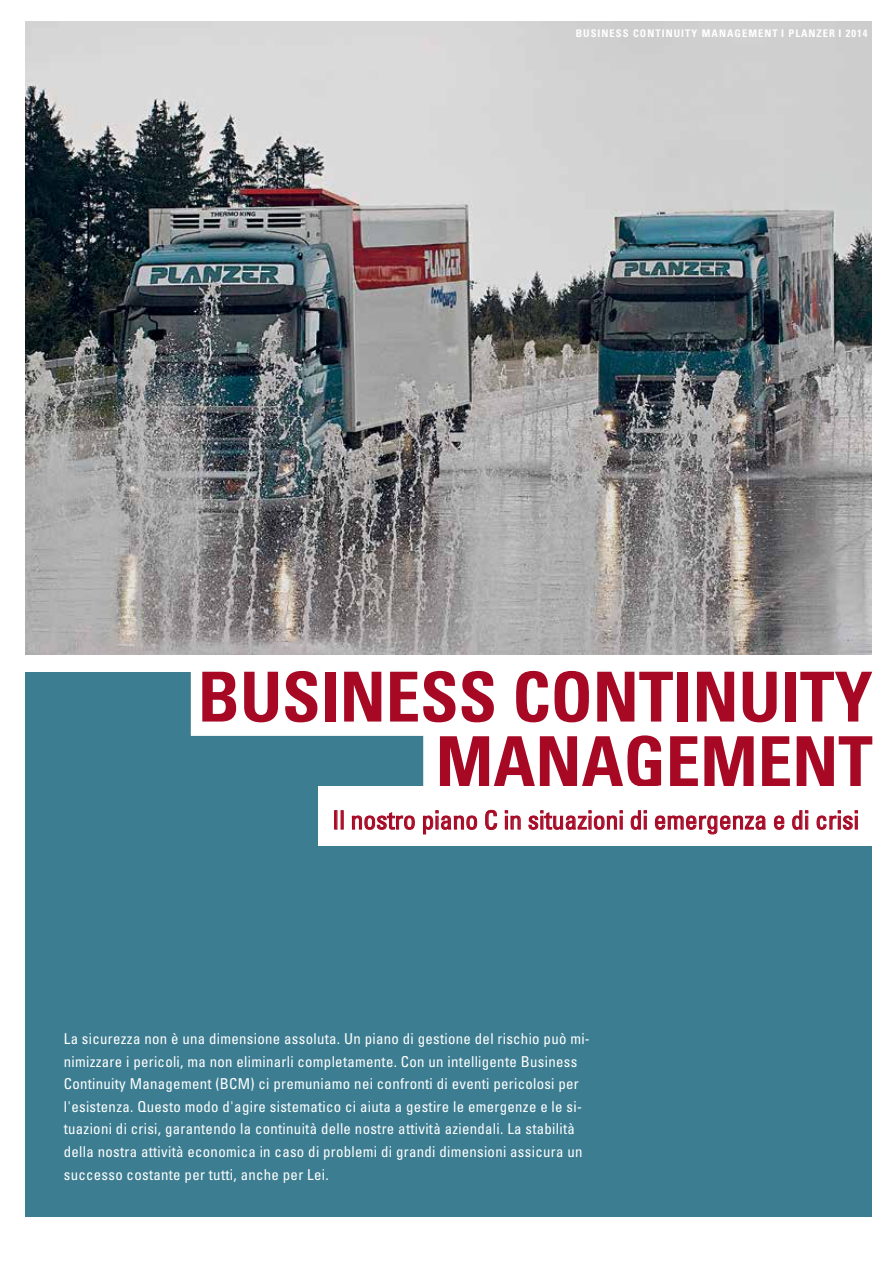
<style>
.page{position:relative;width:893px;height:1263px;background:#fff}
.page>*{position:absolute;margin:0;border:0;box-sizing:border-box;transform-origin:0 0}
.t1{font:700 condensed 69px/64.5px "Univers LT Std";color:#a70925;text-align:right}
.t2{font:condensed 25.5px "Univers";color:#a70925}
.t3{font:condensed 15px/22.5px "Univers";letter-spacing:.02em;color:#fff}
.t4{font:700 condensed 10.5px "Univers LT Std";letter-spacing:.1em;color:#fff}
</style>
<div class="page">
<div style="left:26px;top:672px;width:846px;height:544px;background:#3c7d91"></div>
<div style="left:191px;top:650px;width:682px;height:86px;background:#fff"></div>
<div style="left:423px;top:714px;width:450px;height:86px;background:#fff"></div>
<div style="left:319px;top:787px;width:557px;height:59px;background:#fff"></div>
<div style="left:334px;top:810px;width:3px;height:19px;border:1px solid #a70925"></div>
<svg style="left:341px;top:810px;width:2px;height:19px"></svg>
<svg style="left:352px;top:812px;width:63px;height:18px"></svg>
<svg style="left:423px;top:810px;width:54px;height:24px"></svg>
<svg style="left:485px;top:810px;width:12px;height:20px"></svg>
<svg style="left:505px;top:810px;width:16px;height:20px"></svg>
<svg style="left:528px;top:810px;width:95px;height:20px"></svg>
<svg style="left:631px;top:810px;width:16px;height:20px"></svg>
<svg style="left:655px;top:815px;width:111px;height:19px"></svg>
<svg style="left:774px;top:815px;width:10px;height:15px"></svg>
<svg style="left:792px;top:810px;width:16px;height:20px"></svg>
<svg style="left:816px;top:810px;width:42px;height:20px"></svg>
<img style="left:26px;top:21px;width:846px;height:634px">
<p class="t4" style="left:576px;top:26px;width:293px">BUSINESS CONTINUITY MANAGEMENT I PLANZER I 2014</p>
<h1 class="t1" style="left:198px;top:664px;width:676px">BUSINESS CONTINUITY<br>MANAGEMENT</h1>
<h2 class="t2" style="left:332px;top:804px;width:528px">Il nostro piano C in situazioni di emergenza e di crisi</h2>
<p class="t3" style="left:64px;top:1028px;width:528px">La sicurezza non è una dimensione assoluta. Un piano di gestione del rischio può mi&shy;nimizzare i pericoli, ma non eliminarli completamente. Con un intelligente Business Continuity Management (BCM) ci premuniamo nei confronti di eventi pericolosi per l'esistenza. Questo modo d'agire sistematico ci aiuta a gestire le emergenze e le si&shy;tuazioni di crisi, garantendo la continuità delle nostre attività aziendali. La stabilità della nostra attività economica in caso di problemi di grandi dimensioni assicura un successo costante per tutti, anche per Lei.</p>
</div>
